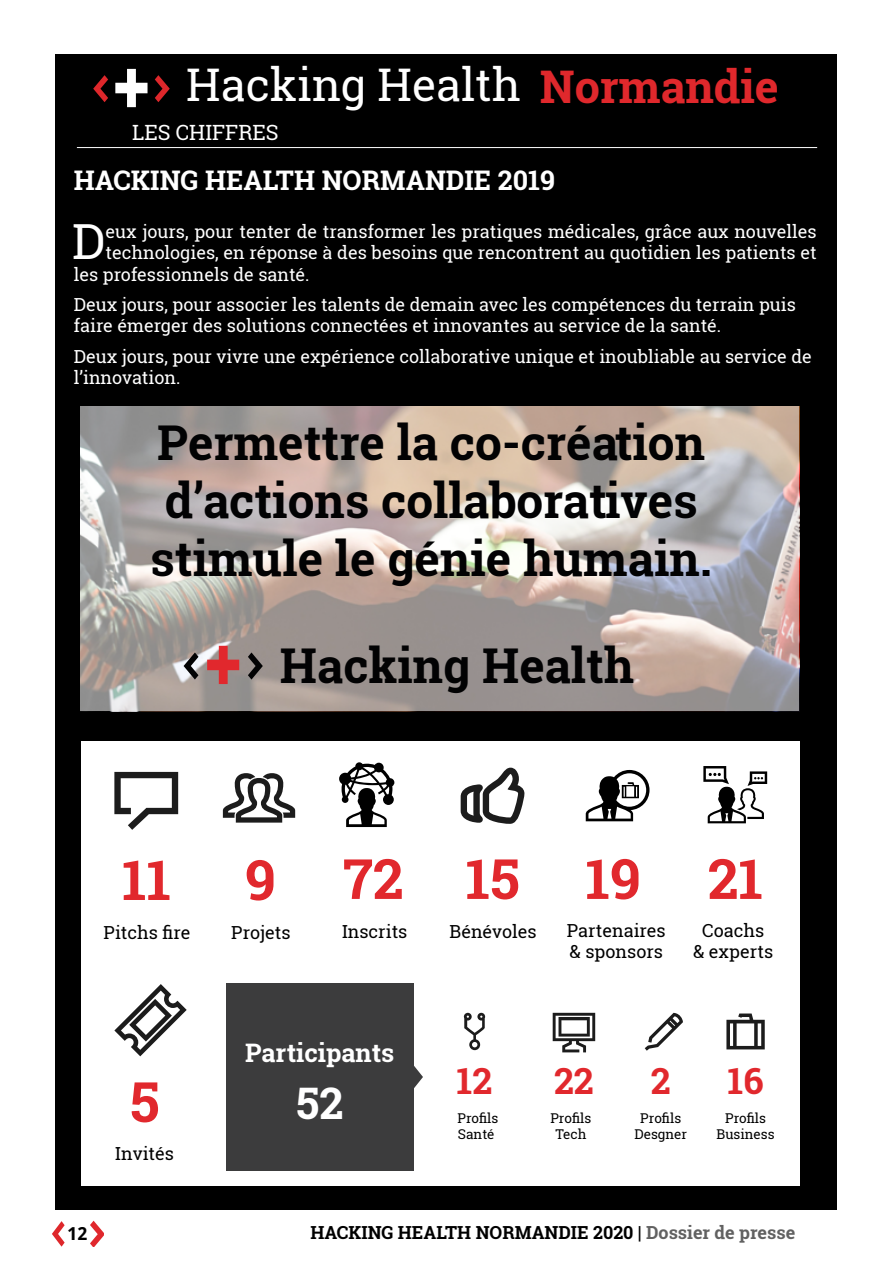
<style>
.page{position:relative;width:893px;height:1263px;background:#fff}
.page>*{position:absolute;margin:0;border:0;box-sizing:border-box;transform-origin:0 0}
.t1{font:700 55.5px "Roboto Slab";color:#e1282d}
.t2{font:48.45px "Roboto Slab";color:#fff}
.t3{font:700 48px "Roboto Slab";color:#020203}
.t4{font:45px "Roboto Slab";color:#fff}
.t5{font:700 43.5px "Roboto Slab";color:#fff}
.t6{font:700 36px "Roboto Slab";color:#e1282d}
.t7{font:700 27px "Roboto Slab";color:#fff}
.t8{font:700 25.5px "Roboto Slab";color:#fff}
.t9{font:21px "Roboto Slab";color:#fff}
.t10{font:18px/21.6px "Roboto Slab";color:#fff}
.t11{font:18px/21.6px "Roboto Slab";color:#000}
.t12{font:700 18px "Roboto Slab";color:#000}
.t13{font:700 18px "Noto Sans";color:#000}
.t14{font:13.5px/16.2px "Roboto Slab";color:#000;text-align:center}
.s1{font-weight:700;color:#e0282c}
.s2{color:#616161}
</style>
<div class="page">
<svg style="left:52px;top:1221px;width:13px;height:26px"></svg>
<svg style="left:90px;top:1221px;width:13px;height:25px"></svg>
<div style="left:55px;top:54px;width:782px;height:1155px;background:#000"></div>
<svg style="left:155px;top:75px;width:15px;height:27px"></svg>
<svg style="left:93px;top:75px;width:15px;height:27px"></svg>
<svg style="left:115px;top:69px;width:33px;height:38px"></svg>
<hr style="left:77px;top:147px;width:740px;height:1px;background:#fff">
<svg style="left:80px;top:406px;width:718px;height:305px;background:#b8ada7"></svg>
<svg style="left:248px;top:652px;width:15px;height:27px"></svg>
<svg style="left:207px;top:646px;width:32px;height:38px"></svg>
<svg style="left:184px;top:652px;width:14px;height:27px"></svg>
<div style="left:81px;top:741px;width:718px;height:444px;background:#fff"></div>
<svg style="left:114px;top:772px;width:64px;height:58px"></svg>
<svg style="left:223px;top:773px;width:72px;height:50px"></svg>
<svg style="left:339px;top:762px;width:55px;height:65px"></svg>
<svg style="left:461px;top:768px;width:63px;height:56px"></svg>
<svg style="left:586px;top:770px;width:63px;height:51px"></svg>
<svg style="left:703px;top:766px;width:64px;height:57px"></svg>
<div style="left:226px;top:983px;width:187px;height:187px;background:#3c3c3d"></div>
<svg style="left:413px;top:1065px;width:10px;height:24px"></svg>
<svg style="left:464px;top:1013px;width:21px;height:37px"></svg>
<svg style="left:553px;top:1013px;width:42px;height:39px"></svg>
<svg style="left:645px;top:1013px;width:38px;height:38px"></svg>
<svg style="left:726px;top:1013px;width:39px;height:36px"></svg>
<svg style="left:114px;top:984px;width:73px;height:72px"></svg>
<h3 class="t4" style="left:186px;top:54px;width:594px">Hacking Health <span class="s1">Normandie</span></h3>
<p class="t9" style="left:132px;top:118px;width:148px">LES CHIFFRES</p>
<h3 class="t7" style="left:74px;top:162px;width:483px">HACKING HEALTH NORMANDIE 2019</h3>
<h2 class="t2" style="left:72px;top:208px;width:35px">D</h2>
<p class="t10" style="left:106px;top:220px;width:713px">eux jours, pour tenter de transformer les pratiques médicales, grâce aux nouvelles</p>
<p class="t10" style="left:106px;top:242px;width:713px">technologies, en réponse à des besoins que rencontrent au quotidien les patients et</p>
<p class="t10" style="left:74px;top:263px;width:237px">les professionnels de santé.</p>
<p class="t10" style="left:74px;top:293px;width:724px">Deux jours, pour associer les talents de demain avec les compétences du terrain puis faire émerger des solutions connectées et innovantes au service de la santé.</p>
<p class="t10" style="left:74px;top:345px;width:739px">Deux jours, pour vivre une expérience collaborative unique et inoubliable au service de l’innovation.</p>
<h3 class="t3" style="left:157px;top:410px;width:549px">Permettre la co-création</h3>
<h3 class="t3" style="left:165px;top:468px;width:534px">d’actions collabor ives</h3>
<h3 class="t3" style="left:563px;top:468px;width:46px">at</h3>
<h3 class="t3" style="left:150px;top:525px;width:563px">stimule le génie humain.</h3>
<h3 class="t3" style="left:280px;top:633px;width:356px">Hacking Health</h3>
<h1 class="t1" style="left:122px;top:842px;width:51px">11</h1>
<h1 class="t1" style="left:245px;top:841px;width:519px">9 72 15 19 21</h1>
<p class="t11" style="left:104px;top:921px;width:88px">Pitchs fire</p>
<p class="t11" style="left:231px;top:921px;width:61px">Projets</p>
<p class="t11" style="left:342px;top:920px;width:67px">Inscrits</p>
<p class="t11" style="left:450px;top:920px;width:88px">Bénévoles</p>
<p class="t11" style="left:567px;top:919px;width:100px">Partenaires &amp; sponsors</p>
<p class="t11" style="left:693px;top:919px;width:82px;text-align:center">Coachs<br>&amp; experts</p>
<h1 class="t1" style="left:130px;top:1064px;width:31px">5</h1>
<p class="t11" style="left:115px;top:1142px;width:60px">Invités</p>
<p class="t11" style="left:113px;top:1150px;width:60px">Invités</p>
<h3 class="t8" style="left:245px;top:1035px;width:151px">Participants</h3>
<h3 class="t5" style="left:296px;top:1073px;width:49px">52</h3>
<h3 class="t6" style="left:457px;top:1056px;width:37px">12</h3>
<h3 class="t6" style="left:554px;top:1056px;width:41px">22</h3>
<h3 class="t6" style="left:651px;top:1056px;width:21px">2</h3>
<h3 class="t6" style="left:728px;top:1056px;width:38px">16</h3>
<p class="t14" style="left:457px;top:1109px;width:42px;text-align:left">Profils<br>Santé</p>
<p class="t14" style="left:550px;top:1109px;width:42px">Profils<br>Tech</p>
<p class="t14" style="left:634px;top:1109px;width:54px">Profils<br>Desgner</p>
<p class="t14" style="left:717px;top:1109px;width:60px">Profils<br>Business</p>
<p class="t13" style="left:67px;top:1221px;width:21px">12</p>
<p class="t12" style="left:310px;top:1220px;width:486px">HACKING HEALTH NORMANDIE 2020 | <span class="s2">Dossier de presse</span></p>
</div>
